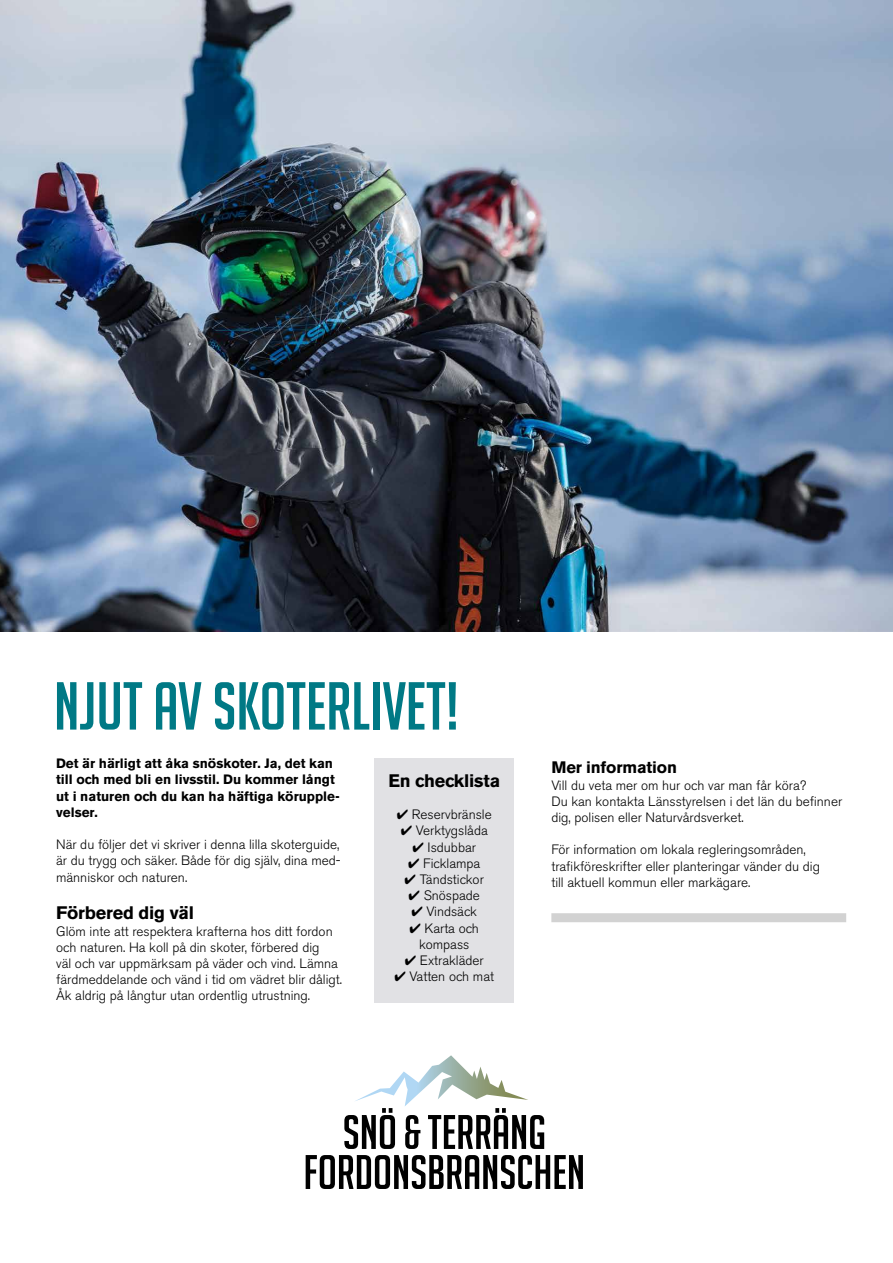
<style>
.page{position:relative;width:893px;height:1263px;background:#fff}
.page>*{position:absolute;margin:0;border:0;box-sizing:border-box;transform-origin:0 0}
.t1{font:66px "Big Noodle Titling";color:#007985}
.t2{font:700 18px "Akzidenz Grotesk BE";letter-spacing:-.01em;color:#000}
.t3{font:700 16.5px "Akzidenz Grotesk BE";letter-spacing:-.01em;color:#000}
.t4{font:300 13.5px/16.2px "Akzidenz Grotesk BE";color:#000}
.t5{font:700 13.5px/16.2px "Akzidenz Grotesk BE";color:#000}
</style>
<div class="page">
<div style="left:374px;top:758px;width:140px;height:244px;background:#e1e1e4"></div>
<svg style="left:306px;top:1155px;width:277px;height:34px"></svg>
<svg style="left:344px;top:1055px;width:200px;height:94px"></svg>
<img style="left:0;top:0;width:893px;height:631px">
<div style="left:551px;top:913px;width:295px;height:9px;background:#d2d2d2"></div>
<h1 class="t1" style="left:54px;top:671px;width:406px">NJUT AV SKOTERLIVET!</h1>
<p class="t5" style="left:56px;top:755px;width:285px">Det är härligt att åka snöskoter. Ja, det kan till och med bli en livsstil. Du kommer långt ut i naturen och du kan ha häftiga körupple&shy;velser.</p>
<p class="t4" style="left:56px;top:837px;width:286px;text-align:justify">När du följer det vi skriver i denna lilla skoterguide, är du trygg och säker. Både för dig själv, dina med&shy;människor och naturen.</p>
<h2 class="t2" style="left:56px;top:903px;width:139px">Förbered dig väl</h2>
<p class="t4" style="left:56px;top:923px;width:287px">Glöm inte att respektera krafterna hos ditt fordon och naturen. Ha koll på din skoter, förbered dig<br>väl och var uppmärksam på väder och vind. Lämna färdmeddelande och vänd i tid om vädret blir dåligt.<br>Åk aldrig på långtur utan ordentlig utrustning.</p>
<h2 class="t2" style="left:388px;top:770px;width:113px">En checklista</h2>
<p class="t4" style="left:397px;top:807px;width:96px">✔ Reservbränsle</p>
<p class="t4" style="left:401px;top:823px;width:89px">✔ Verktygslåda</p>
<p class="t4" style="left:413px;top:839px;width:65px">✔ Isdubbar</p>
<p class="t4" style="left:408px;top:855px;width:74px">✔ Ficklampa</p>
<p class="t4" style="left:405px;top:871px;width:81px">✔ Tändstickor</p>
<p class="t4" style="left:409px;top:888px;width:73px">✔ Snöspade</p>
<p class="t4" style="left:412px;top:904px;width:67px">✔ Vindsäck</p>
<p class="t4" style="left:410px;top:920px;width:71px;text-align:center">✔ Karta och kompass</p>
<p class="t4" style="left:405px;top:952px;width:80px">✔ Extrakläder</p>
<p class="t4" style="left:394px;top:969px;width:101px">✔ Vatten och mat</p>
<p class="t3" style="left:551px;top:758px;width:127px">Mer information</p>
<p class="t4" style="left:551px;top:777px;width:292px">Vill du veta mer om hur och var man får köra?<br>Du kan kontakta Länsstyrelsen i det län du befinner dig, polisen eller Naturvårdsverket.</p>
<p class="t4" style="left:551px;top:842px;width:270px">För information om lokala regleringsområden, trafikföreskrifter eller planteringar vänder du dig till aktuell kommun eller markägare.</p>
</div>
